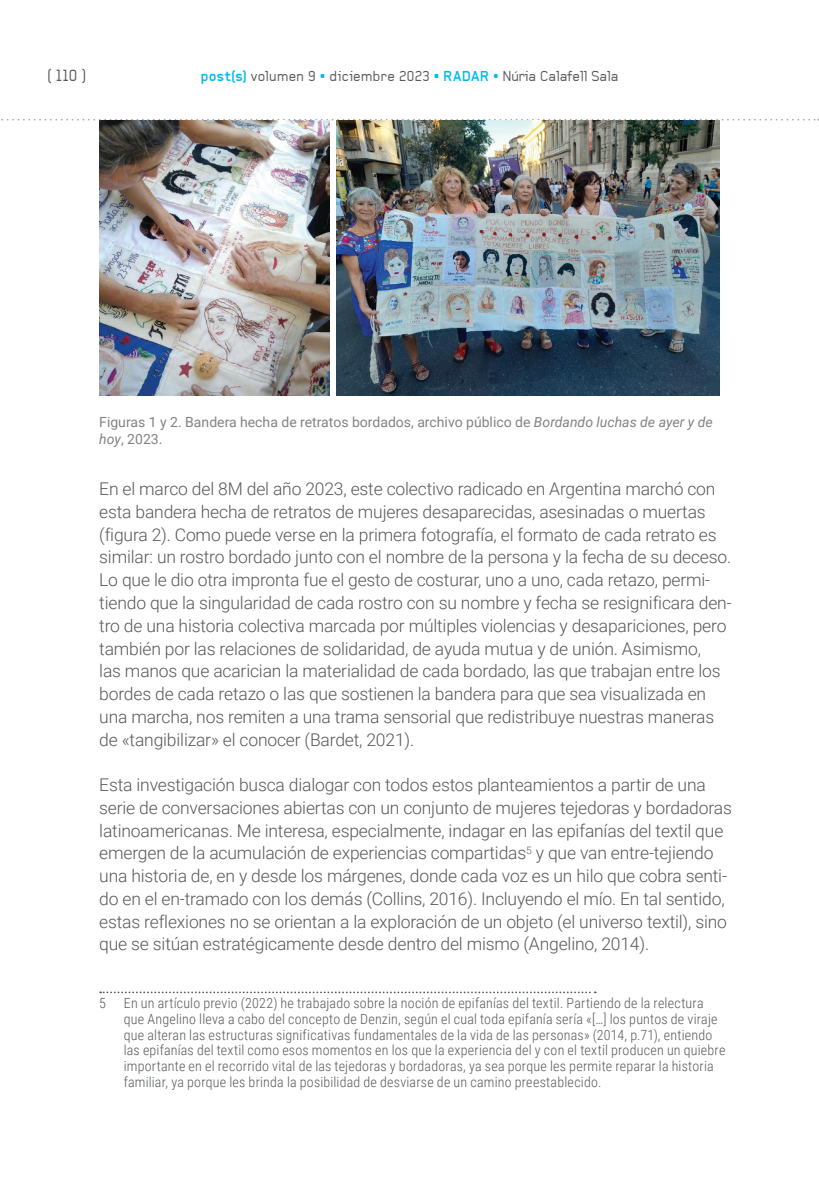
<style>
.page{position:relative;width:819px;height:1191px;background:#fff}
.page>*{position:absolute;margin:0;border:0;box-sizing:border-box;transform-origin:0 0}
.texto_español{font:300 17.5px/22.8px "Roboto";letter-spacing:-.01em;color:#57585a}
.t1{font:15.75px "Baksheesh";color:#57585a}
.Footnote_text{font:300 14px/15.8px "Roboto Condensed";letter-spacing:.015em;color:#57585a}
.pies_de_foto{font:14px/17.5px "Roboto";color:#808285}
.t2{font:14px "Baksheesh";letter-spacing:.02em;color:#57585a}
.s1{font-weight:700;color:#00baf1}
.s2{font-style:italic}
</style>
<div class="page">
<svg style="left:1px;top:119px;width:818px;height:2px"></svg>
<img style="left:336px;top:120px;width:383px;height:276px">
<img style="left:99px;top:120px;width:230px;height:276px">
<svg style="left:100px;top:991px;width:495px;height:2px"></svg>
<p class="t1" style="left:47px;top:67px;width:40px">( 110 )</p>
<p class="t2" style="left:201px;top:68px;width:419px"><span class="s1">post(s)</span> volumen 9 <span class="s1">•</span> diciembre 2023 <span class="s1">• RADAR •</span> Núria Calafell Sala</p>
<p class="pies_de_foto" style="left:99px;top:413px;width:615px">Figuras 1 y 2. Bandera hecha de retratos bordados, archivo público de <span class="s2">Bordando luchas de ayer y de hoy</span>, 2023.</p>
<p class="texto_español" style="left:99px;top:477px;width:634px">En el marco del 8M del año 2023, este colectivo radicado en Argentina marchó con esta bandera hecha de retratos de mujeres desaparecidas, asesinadas o muertas (figura 2). Como puede verse en la primera fotografía, el formato de cada retrato es similar: un rostro bordado junto con el nombre de la persona y la fecha de su deceso.<br>Lo que le dio otra impronta fue el gesto de costurar, uno a uno, cada retazo, permi&shy;tiendo que la singularidad de cada rostro con su nombre y fecha se resignificara den&shy;tro de una historia colectiva marcada por múltiples violencias y desapariciones, pero también por las relaciones de solidaridad, de ayuda mutua y de unión. Asimismo,<br>las manos que acarician la materialidad de cada bordado, las que trabajan entre los bordes de cada retazo o las que sostienen la bandera para que sea visualizada en una marcha, nos remiten a una trama sensorial que redistribuye nuestras maneras de «tangibilizar» el conocer (Bardet, 2021).</p>
<p class="texto_español" style="left:99px;top:773px;width:634px">Esta investigación busca dialogar con todos estos planteamientos a partir de una serie de conversaciones abiertas con un conjunto de mujeres tejedoras y bordadoras latinoamericanas. Me interesa, especialmente, indagar en las epifanías del textil que emergen de la acumulación de experiencias compartidas<sup>5</sup> y que van entre-tejiendo una historia de, en y desde los márgenes, donde cada voz es un hilo que cobra senti&shy;do en el en-tramado con los demás (Collins, 2016). Incluyendo el mío. En tal sentido, estas reflexiones no se orientan a la exploración de un objeto (el universo textil), sino que se sitúan estratégicamente desde dentro del mismo (Angelino, 2014).</p>
<p class="Footnote_text" style="left:99px;top:994px;width:8px">5</p>
<p class="Footnote_text" style="left:124px;top:994px;width:603px">En un artículo previo (2022) he trabajado sobre la noción de epifanías del textil. Partiendo de la relectura que Angelino lleva a cabo del concepto de Denzin, según el cual toda epifanía sería «[…] los puntos de viraje que alteran las estructuras significativas fundamentales de la vida de las personas» (2014, p.71), entiendo las epifanías del textil como esos momentos en los que la experiencia del y con el textil producen un quiebre importante en el recorrido vital de las tejedoras y bordadoras, ya sea porque les permite reparar la historia familiar, ya porque les brinda la posibilidad de desviarse de un camino preestablecido.</p>
</div>
